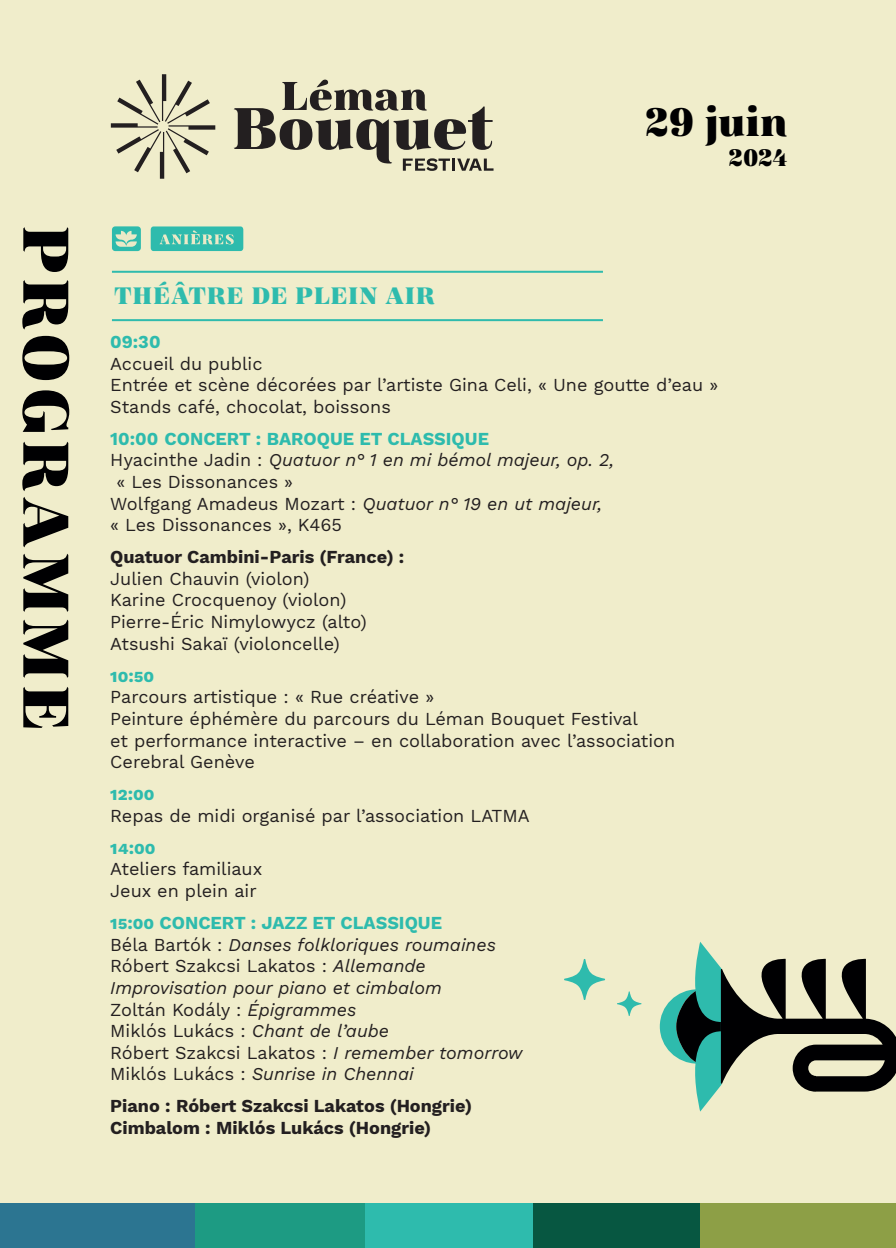
<style>
.page{position:relative;width:896px;height:1248px;background:#fff}
.page>*{position:absolute;margin:0;border:0;box-sizing:border-box;transform-origin:0 0}
.t1{font:900 40px "Magnel Display";color:#000001}
.t2{font:900 24px "Magnel Display";letter-spacing:.03em;color:#2ebbad}
.t3{font:900 24px "Magnel Display";color:#000001}
.t4{font:18px/21.6px "Work Sans";color:#231f20}
.t5{font:italic 18px/21.6px "Work Sans";color:#231f20}
.t6{font:700 18px/21.6px "Work Sans";color:#231f20}
.t7{font:700 18px "Work Sans";color:#2ebbad}
.s1{font-style:normal}
.s2{font-style:italic}
.s3{font-weight:700;font-style:normal;color:#2ebbad}
</style>
<div class="page">
<div style="left:0;top:0;width:896px;height:1247px;background:#f0edcb"></div>
<svg style="left:23px;top:227px;width:45px;height:45px"></svg>
<svg style="left:22px;top:280px;width:46px;height:49px"></svg>
<svg style="left:22px;top:336px;width:47px;height:44px"></svg>
<svg style="left:22px;top:390px;width:47px;height:42px"></svg>
<svg style="left:22px;top:441px;width:46px;height:106px"></svg>
<svg style="left:23px;top:553px;width:45px;height:59px"></svg>
<svg style="left:23px;top:619px;width:45px;height:58px"></svg>
<svg style="left:23px;top:687px;width:45px;height:40px"></svg>
<svg style="left:111px;top:74px;width:104px;height:105px"></svg>
<svg style="left:234px;top:80px;width:259px;height:91px"></svg>
<div style="left:151px;top:226px;width:92px;height:25px;background:#2ebbad;border-radius:3px"></div>
<div style="left:112px;top:226px;width:29px;height:25px;background:#2ebbad;border-radius:3px"></div>
<svg style="left:116px;top:231px;width:21px;height:16px"></svg>
<svg style="left:159px;top:230px;width:75px;height:14px"></svg>
<hr style="left:112px;top:319px;width:491px;height:2px;background:#2fbbad">
<hr style="left:112px;top:271px;width:491px;height:2px;background:#2fbbad">
<div style="left:364px;top:1202px;width:169px;height:45px;background:#2ebbad"></div>
<div style="left:0;top:1202px;width:195px;height:45px;background:#2c7591"></div>
<div style="left:195px;top:1202px;width:169px;height:45px;background:#1d9b83"></div>
<div style="left:533px;top:1202px;width:167px;height:45px;background:#075741"></div>
<div style="left:700px;top:1202px;width:196px;height:45px;background:#8d9f46"></div>
<svg style="left:660px;top:942px;width:236px;height:169px"></svg>
<svg style="left:564px;top:959px;width:41px;height:40px"></svg>
<svg style="left:617px;top:991px;width:25px;height:24px"></svg>
<h1 class="t1" style="left:645px;top:97px;width:144px">29 juin</h1>
<h2 class="t3" style="left:729px;top:143px;width:60px">2024</h2>
<h2 class="t2" style="left:114px;top:280px;width:322px">THÉÂTRE DE PLEIN AIR</h2>
<p class="t7" style="left:110px;top:331px;width:52px">09:30</p>
<p class="t4" style="left:110px;top:353px;width:609px">Accueil du public<br>Entrée et scène décorées par l’artiste Gina Celi, « Une goutte d’eau »<br>Stands café, chocolat, boissons</p>
<p class="t7" style="left:110px;top:428px;width:380px">10:00 CONCERT : BAROQUE ET CLASSIQUE</p>
<p class="t5" style="left:110px;top:448px;width:505px"><span class="s1">Hyacinthe Jadin :</span> Quatuor n° 1 en mi bémol majeur, op. 2,</p>
<p class="t4" style="left:116px;top:472px;width:178px">« Les Dissonances »</p>
<p class="t4" style="left:110px;top:493px;width:493px">Wolfgang Amadeus Mozart : <span class="s2">Quatuor n° 19 en ut majeur,</span></p>
<p class="t4" style="left:110px;top:515px;width:233px">« Les Dissonances », K465</p>
<p class="t6" style="left:110px;top:547px;width:296px">Quatuor Cambini-Paris (France) :</p>
<p class="t4" style="left:110px;top:568px;width:258px">Julien Chauvin (violon)<br>Karine Crocquenoy (violon)<br>Pierre-Éric Nimylowycz (alto)<br>Atsushi Sakaï (violoncelle)</p>
<p class="t7" style="left:110px;top:665px;width:46px">10:50</p>
<p class="t4" style="left:110px;top:687px;width:566px">Parcours artistique : « Rue créative »<br>Peinture éphémère du parcours du Léman Bouquet Festival<br>et performance interactive – en collaboration avec l’association Cerebral Genève</p>
<p class="t7" style="left:110px;top:783px;width:46px">12:00</p>
<p class="t4" style="left:110px;top:805px;width:421px">Repas de midi organisé par l’association LATMA</p>
<p class="t7" style="left:110px;top:837px;width:47px">14:00</p>
<p class="t4" style="left:110px;top:859px;width:154px">Ateliers familiaux<br>Jeux en plein air</p>
<p class="t5" style="left:110px;top:910px;width:414px"><span class="s3">15:00 CONCERT : JAZZ ET CLASSIQUE<br></span><span class="s1">Béla Bartók :</span> Danses folkloriques roumaines <span class="s1">Róbert Szakcsi Lakatos :</span> Allemande Improvisation pour piano et cimbalom<br><span class="s1">Zoltán Kodály :</span> Épigrammes<br><span class="s1">Miklós Lukács :</span> Chant de l’aube<br><span class="s1">Róbert Szakcsi Lakatos :</span> I remember tomorrow <span class="s1">Miklós Lukács :</span> Sunrise in Chennai</p>
<p class="t6" style="left:110px;top:1096px;width:363px">Piano : Róbert Szakcsi Lakatos (Hongrie)<br>Cimbalom : Miklós Lukács (Hongrie)</p>
</div>
